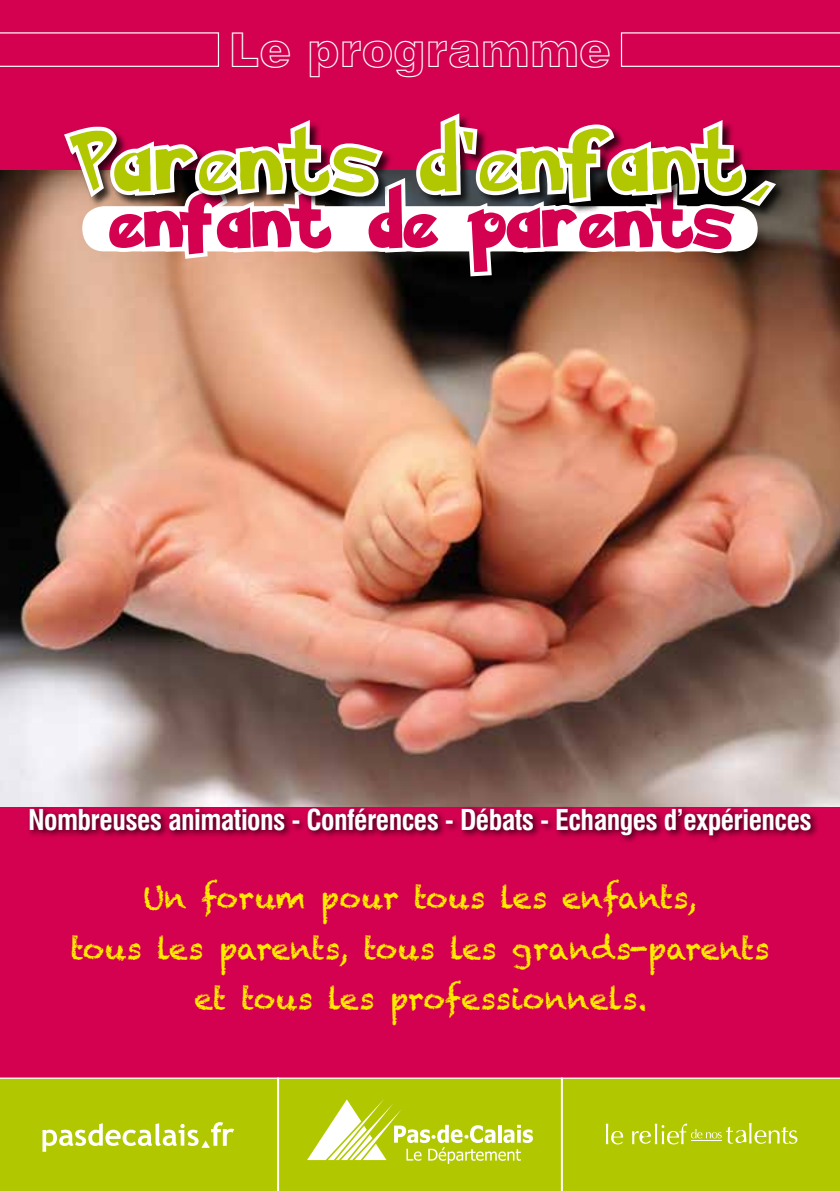
<style>
.page{position:relative;width:840px;height:1191px;background:#fff}
.page>*{position:absolute;margin:0;border:0;box-sizing:border-box;transform-origin:0 0}
.t1{font:60px "Pokemon Solid Normal";letter-spacing:.075em;color:#d40050}
.t2{font:48px "Swiss 721 BT Black Outline";color:#fff}
.t3{font:30px/50px "Chalkduster";color:#ffed00;text-align:center}
.t4{font:700 condensed 28px "Swiss 721 BT";letter-spacing:-.02em;color:#fff}
</style>
<div class="page">
<div style="left:0;top:0;width:839px;height:1191px;background:#d40050"></div>
<div style="left:0;top:1077px;width:839px;height:114px;background:#b1c800"></div>
<svg style="left:307px;top:1098px;width:225px;height:65px;background:#c5d643"></svg>
<svg style="left:42px;top:1122px;width:192px;height:29px;background:#c7d749"></svg>
<hr style="left:277px;top:1077px;width:2px;height:114px;background:#fff">
<hr style="left:560px;top:1077px;width:2px;height:114px;background:#fff">
<svg style="left:605px;top:1123px;width:17px;height:21px"></svg>
<svg style="left:631px;top:1123px;width:166px;height:21px;background:#c0d232"></svg>
<hr style="left:690px;top:1140px;width:31px;height:1px;background:#fff">
<img style="left:0;top:170px;width:839px;height:636px">
<div style="left:82px;top:206px;width:675px;height:45px;background:#fff;border-radius:22px"></div>
<svg style="left:99px;top:251px;width:242px;height:12px;background:#ddab90"></svg>
<svg style="left:358px;top:251px;width:90px;height:7px"></svg>
<svg style="left:457px;top:249px;width:288px;height:31px;background:#775746"></svg>
<div style="left:63px;top:113px;width:723px;height:104px;background:#000;opacity:.75"></div>
<svg style="left:61px;top:113px;width:717px;height:95px"></svg>
<div style="left:27px;top:804px;width:792px;height:38px;background:#000;opacity:.75"></div>
<svg style="left:0;top:32px;width:219px;height:35px"></svg>
<svg style="left:620px;top:32px;width:219px;height:35px"></svg>
<h2 class="t2" style="left:228px;top:21px;width:384px">Le programme</h2>
<h1 class="t1" style="left:110px;top:174px;width:621px">enfant de parents</h1>
<p class="t4" style="left:28px;top:802px;width:784px">Nombreuses animations - Conférences - Débats - Echanges d’expériences</p>
<p class="t3" style="left:70px;top:873px;width:700px">Un forum pour tous les enfants,<br>tous les parents, tous les grands-parents et tous les professionnels.</p>
</div>
